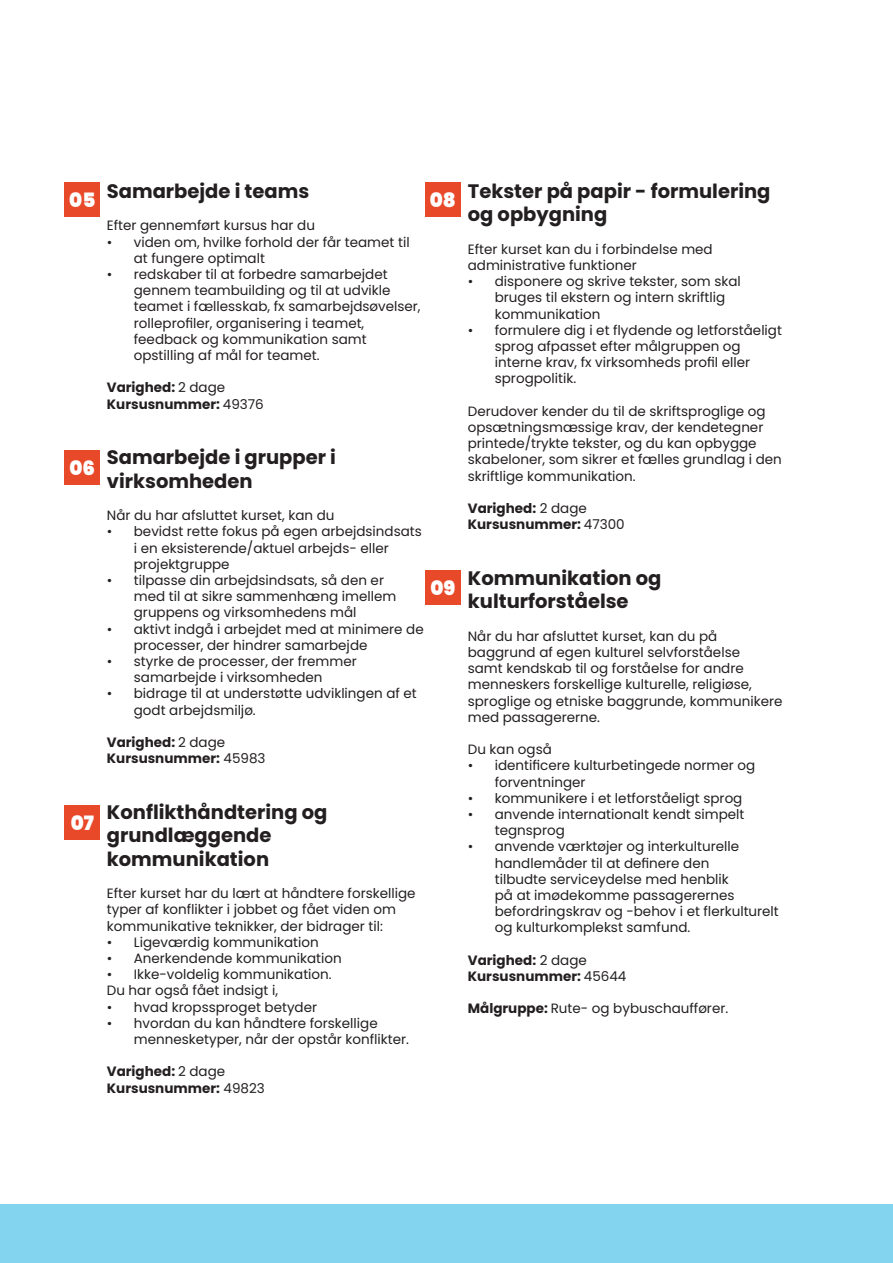
<style>
.page{position:relative;width:893px;height:1263px;background:#fff}
.page>*{position:absolute;margin:0;border:0;box-sizing:border-box;transform-origin:0 0}
.t1{font:900 19.8px "Poppins";color:#fff}
.t2{font:700 19.5px/23.4px "Poppins";color:#231f20}
.t3{font:13.5px/16.2px "Poppins";color:#231f20}
.t4{font:700 13.5px "Poppins";color:#231f20}
.s1{font-weight:400}
.s2{font-weight:700}
</style>
<div class="page">
<div style="left:425px;top:182px;width:35px;height:34px;background:#e84929"></div>
<div style="left:425px;top:570px;width:35px;height:34px;background:#e84929"></div>
<div style="left:65px;top:182px;width:35px;height:34px;background:#e84929"></div>
<div style="left:65px;top:450px;width:35px;height:34px;background:#e84929"></div>
<div style="left:65px;top:805px;width:35px;height:34px;background:#e84929"></div>
<div style="left:0;top:1204px;width:893px;height:59px;background:#82d4ef"></div>
<p class="t1" style="left:69px;top:189px;width:28px">05</p>
<p class="t1" style="left:70px;top:457px;width:27px">06</p>
<p class="t1" style="left:71px;top:812px;width:25px">07</p>
<p class="t2" style="left:107px;top:180px;width:204px">Samarbejde i teams</p>
<p class="t3" style="left:107px;top:218px;width:210px">Efter gennemført kursus har du</p>
<p class="t3" style="left:134px;top:234px;width:277px;text-indent:-27px">• viden om, hvilke forhold der får teamet til at fungere optimalt</p>
<p class="t3" style="left:134px;top:266px;width:288px;text-indent:-27px">• redskaber til at forbedre samarbejdet gennem teambuilding og til at udvikle teamet i fællesskab, fx samarbejdsøvelser, rolleprofiler, organisering i teamet, feedback og kommunikation samt opstilling af mål for teamet.</p>
<p class="t4" style="left:107px;top:380px;width:120px">Varighed: <span class="s1">2 dage</span></p>
<p class="t4" style="left:107px;top:396px;width:158px">Kursusnummer: <span class="s1">49376</span></p>
<p class="t2" style="left:107px;top:446px;width:231px">Samarbejde i grupper i virksomheden</p>
<p class="t3" style="left:107px;top:507px;width:229px">Når du har afsluttet kurset, kan du</p>
<p class="t3" style="left:134px;top:524px;width:289px;text-indent:-27px">• bevidst rette fokus på egen arbejdsindsats i en eksisterende/aktuel arbejds- eller projektgruppe</p>
<p class="t3" style="left:134px;top:572px;width:264px;text-indent:-27px">• tilpasse din arbejdsindsats, så den er med til at sikre sammenhæng imellem gruppens og virksomhedens mål</p>
<p class="t3" style="left:134px;top:621px;width:291px;text-indent:-27px">• aktivt indgå i arbejdet med at minimere de processer, der hindrer samarbejde</p>
<p class="t3" style="left:107px;top:653px;width:251px;text-align:center">• styrke de processer, der fremmer samarbejde i virksomheden</p>
<p class="t3" style="left:134px;top:686px;width:284px;text-indent:-27px">• bidrage til at understøtte udviklingen af et godt arbejdsmiljø.</p>
<p class="t4" style="left:107px;top:734px;width:120px">Varighed: <span class="s1">2 dage</span></p>
<p class="t4" style="left:107px;top:751px;width:160px">Kursusnummer: <span class="s1">45983</span></p>
<p class="t2" style="left:107px;top:801px;width:222px">Konflikthåndtering og</p>
<p class="t2" style="left:107px;top:824px;width:166px">grundlæggende kommunikation</p>
<p class="t3" style="left:107px;top:885px;width:310px">Efter kurset har du lært at håndtere forskellige typer af konflikter i jobbet og fået viden om kommunikative teknikker, der bidrager til:</p>
<p class="t3" style="left:107px;top:934px;width:213px">• Ligeværdig kommunikation</p>
<p class="t3" style="left:107px;top:950px;width:236px">• Anerkendende kommunikation</p>
<p class="t3" style="left:107px;top:966px;width:226px">• Ikke-voldelig kommunikation.</p>
<p class="t3" style="left:107px;top:983px;width:173px">Du har også fået indsigt i,</p>
<p class="t3" style="left:107px;top:999px;width:212px">• hvad kropssproget betyder</p>
<p class="t3" style="left:134px;top:1015px;width:277px;text-indent:-27px">• hvordan du kan håndtere forskellige mennesketyper, når der opstår konflikter.</p>
<p class="t4" style="left:107px;top:1064px;width:120px">Varighed: <span class="s1">2 dage</span></p>
<p class="t4" style="left:107px;top:1080px;width:160px">Kursusnummer: <span class="s1">49823</span></p>
<p class="t1" style="left:430px;top:189px;width:28px">08</p>
<p class="t1" style="left:430px;top:577px;width:26px">09</p>
<p class="t2" style="left:468px;top:180px;width:304px">Tekster på papir - formulering og opbygning</p>
<p class="t3" style="left:468px;top:241px;width:246px">Efter kurset kan du i forbindelse med administrative funktioner</p>
<p class="t3" style="left:495px;top:273px;width:248px;text-indent:-27px">• disponere og skrive tekster, som skal bruges til ekstern og intern skriftlig kommunikation</p>
<p class="t3" style="left:495px;top:322px;width:289px;text-indent:-27px">• formulere dig i et flydende og letforståeligt sprog afpasset efter målgruppen og interne krav, fx virksomheds profil eller sprogpolitik.</p>
<p class="t3" style="left:468px;top:403px;width:316px">Derudover kender du til de skriftsproglige og opsætningsmæssige krav, der kendetegner printede/trykte tekster, og du kan opbygge skabeloner, som sikrer et fælles grundlag i den skriftlige kommunikation.</p>
<p class="t4" style="left:468px;top:500px;width:121px">Varighed: <span class="s1">2 dage</span></p>
<p class="t4" style="left:468px;top:517px;width:158px">Kursusnummer: <span class="s1">47300</span></p>
<p class="t2" style="left:468px;top:567px;width:195px">Kommunikation og kulturforståelse</p>
<p class="t3" style="left:468px;top:628px;width:316px">Når du har afsluttet kurset, kan du på baggrund af egen kulturel selvforståelse<br>samt kendskab til og forståelse for andre menneskers forskellige kulturelle, religiøse, sproglige og etniske baggrunde, kommunikere med passagererne.</p>
<p class="t3" style="left:468px;top:741px;width:86px">Du kan også</p>
<p class="t3" style="left:495px;top:758px;width:262px;text-indent:-27px">• identificere kulturbetingede normer og forventninger</p>
<p class="t3" style="left:468px;top:790px;width:276px">• kommunikere i et letforståeligt sprog</p>
<p class="t3" style="left:495px;top:806px;width:251px;text-indent:-27px">• anvende internationalt kendt simpelt tegnsprog</p>
<p class="t3" style="left:495px;top:839px;width:286px;text-indent:-27px">• anvende værktøjer og interkulturelle handlemåder til at definere den<br>tilbudte serviceydelse med henblik<br>på at imødekomme passagerernes befordringskrav og -behov i et flerkulturelt og kulturkomplekst samfund.</p>
<p class="t4" style="left:468px;top:952px;width:121px">Varighed: <span class="s1">2 dage</span></p>
<p class="t4" style="left:468px;top:968px;width:160px">Kursusnummer: <span class="s1">45644</span></p>
<p class="t3" style="left:468px;top:1001px;width:262px"><span class="s2">Målgruppe:</span> Rute- og bybuschauffører.</p>
</div>
